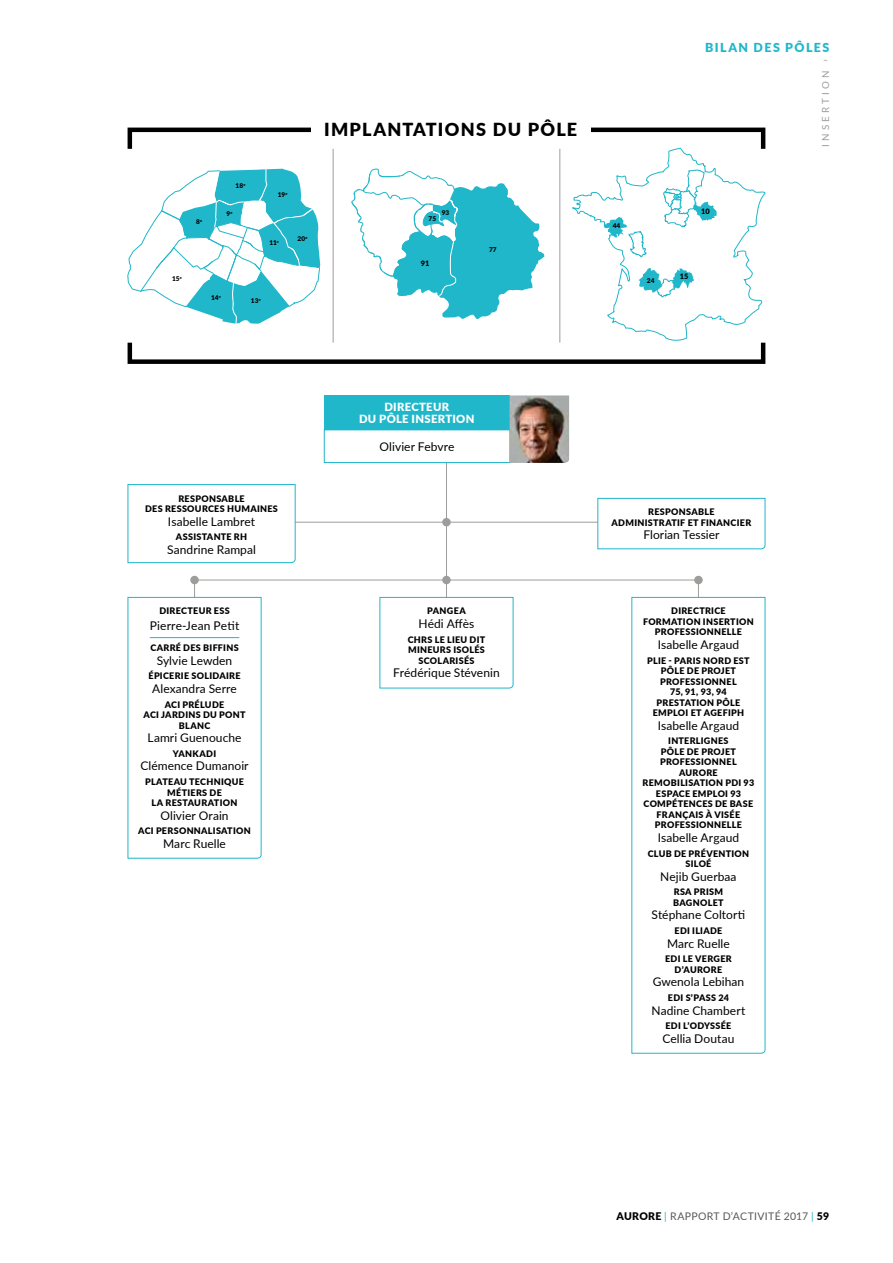
<style>
.page{position:relative;width:893px;height:1263px;background:#fff}
.page>*{position:absolute;margin:0;border:0;box-sizing:border-box;transform-origin:0 0}
.t1{font:900 18px "Lato";letter-spacing:.07em;color:#000}
.t2{font:900 12.3px "Lato";letter-spacing:.115em;color:#20b7ca}
.t3{font:12px "Lato";letter-spacing:.005em;color:#000}
.t4{font:900 11.25px/12px "Lato";letter-spacing:.03em;color:#fff;text-align:center}
.t5{font:10.5px "Lato";letter-spacing:.03em;color:#575756}
.t6{font:9.75px "Lato";letter-spacing:.32em;color:#9d9d9c}
.t7{font:900 9px/10.5px "Lato";letter-spacing:.035em;color:#000;text-align:center}
.t8{font:900 7.5px "Lato";color:#000}
.t9{font:900 6.45px "Lato";color:#000}
.s1{font-weight:900;color:#000}
.s2{color:#20b7ca}
</style>
<div class="page">
<hr style="left:446px;top:420px;width:1px;height:187px;background:#9d9d9c">
<div style="left:324px;top:430px;width:186px;height:32px;background:#fff"></div>
<div style="left:324px;top:429px;width:186px;height:34px;border:1px solid #20b7ca"></div>
<div style="left:324px;top:395px;width:186px;height:35px;background:#20b7ca"></div>
<img style="left:510px;top:395px;width:59px;height:68px">
<hr style="left:257px;top:522px;width:357px;height:1px;background:#9d9d9c">
<hr style="left:195px;top:580px;width:503px;height:1px;background:#9d9d9c">
<hr style="left:698px;top:580px;width:1px;height:108px;background:#9d9d9c">
<hr style="left:194px;top:580px;width:1px;height:181px;background:#9d9d9c">
<svg style="left:127px;top:597px;width:135px;height:262px"></svg>
<svg style="left:379px;top:597px;width:135px;height:92px"></svg>
<svg style="left:631px;top:597px;width:135px;height:457px"></svg>
<svg style="left:127px;top:484px;width:169px;height:79px"></svg>
<svg style="left:597px;top:498px;width:169px;height:52px"></svg>
<div style="left:442px;top:518px;width:9px;height:8px;background:#9d9d9c;border-radius:50%"></div>
<div style="left:694px;top:576px;width:9px;height:8px;background:#9d9d9c;border-radius:50%"></div>
<div style="left:442px;top:576px;width:9px;height:8px;background:#9d9d9c;border-radius:50%"></div>
<div style="left:190px;top:576px;width:9px;height:8px;background:#9d9d9c;border-radius:50%"></div>
<svg style="left:351px;top:168px;width:194px;height:151px"></svg>
<svg style="left:127px;top:169px;width:193px;height:155px"></svg>
<svg style="left:572px;top:148px;width:194px;height:195px"></svg>
<div style="left:128px;top:128px;width:637px;height:23px;border:4px solid #000"></div>
<div style="left:128px;top:340px;width:637px;height:24px;border:4px solid #000"></div>
<div style="left:311px;top:121px;width:280px;height:17px;background:#fff"></div>
<hr style="left:559px;top:149px;width:1px;height:194px;background:#9d9d9c">
<hr style="left:333px;top:149px;width:1px;height:194px;background:#9d9d9c">
<h1 class="t1" style="left:324px;top:116px;width:255px">IMPLANTATIONS DU PÔLE</h1>
<p class="t9" style="left:172px;top:274px;width:11px">15<sup>e</sup></p>
<p class="t9" style="left:196px;top:217px;width:8px">8<sup>e</sup></p>
<p class="t9" style="left:236px;top:181px;width:11px">18<sup>e</sup></p>
<p class="t9" style="left:227px;top:209px;width:7px">9<sup>e</sup></p>
<p class="t9" style="left:278px;top:190px;width:11px">19<sup>e</sup></p>
<p class="t9" style="left:269px;top:238px;width:11px">11<sup>e</sup></p>
<p class="t9" style="left:297px;top:234px;width:11px">20<sup>e</sup></p>
<p class="t9" style="left:211px;top:293px;width:11px">14<sup>e</sup></p>
<p class="t9" style="left:251px;top:296px;width:11px">13<sup>e</sup></p>
<p class="t9" style="left:442px;top:208px;width:9px">93</p>
<p class="t9" style="left:429px;top:214px;width:9px">75</p>
<p class="t8" style="left:421px;top:258px;width:10px">91</p>
<p class="t9" style="left:489px;top:245px;width:9px">77</p>
<p class="t9" style="left:613px;top:221px;width:9px">44</p>
<p class="t9" style="left:647px;top:276px;width:9px">24</p>
<h2 class="t2" style="left:705px;top:38px;width:126px">BILAN DES PÔLES</h2>
<p class="t6" style="left:819px;top:147px;width:89px;rotate:-90deg">INSERTION ›</p>
<p class="t8" style="left:701px;top:206px;width:10px">10</p>
<p class="t8" style="left:680px;top:271px;width:10px">15</p>
<p class="t7" style="left:145px;top:493px;width:134px">RESPONSABLE<br>DES RESSOURCES HUMAINES</p>
<h3 class="t3" style="left:168px;top:512px;width:89px">Isabelle Lambret</h3>
<p class="t7" style="left:176px;top:531px;width:73px">ASSISTANTE RH</p>
<h3 class="t3" style="left:167px;top:541px;width:90px">Sandrine Rampal</h3>
<p class="t7" style="left:159px;top:605px;width:72px">DIRECTEUR ESS</p>
<h3 class="t3" style="left:150px;top:617px;width:91px">Pierre-Jean Petit</h3>
<p class="t7" style="left:150px;top:642px;width:90px">CARRÉ DES BIFFINS</p>
<h3 class="t3" style="left:157px;top:652px;width:77px">Sylvie Lewden</h3>
<p class="t7" style="left:149px;top:670px;width:93px">ÉPICERIE SOLIDAIRE</p>
<h3 class="t3" style="left:152px;top:680px;width:86px">Alexandra Serre</h3>
<p class="t7" style="left:144px;top:699px;width:104px">ACI PRÉLUDE<br>ACI JARDINS DU PONT<br>BLANC</p>
<h3 class="t3" style="left:148px;top:729px;width:95px">Lamri Guenouche</h3>
<p class="t7" style="left:173px;top:748px;width:45px">YANKADI</p>
<h3 class="t3" style="left:140px;top:757px;width:110px">Clémence Dumanoir</h3>
<p class="t7" style="left:145px;top:776px;width:100px">PLATEAU TECHNIQUE<br>MÉTIERS DE<br>LA RESTAURATION</p>
<h3 class="t3" style="left:160px;top:807px;width:70px">Olivier Orain</h3>
<p class="t7" style="left:138px;top:825px;width:114px">ACI PERSONNALISATION</p>
<h3 class="t3" style="left:163px;top:835px;width:64px">Marc Ruelle</h3>
<p class="t4" style="left:359px;top:400px;width:117px">DIRECTEUR<br>DU PÔLE INSERTION</p>
<h3 class="t3" style="left:380px;top:438px;width:77px">Olivier Febvre</h3>
<p class="t9" style="left:396px;top:445px;width:11px">15<sup>e</sup></p>
<p class="t7" style="left:427px;top:605px;width:40px">PANGEA</p>
<h3 class="t3" style="left:418px;top:615px;width:57px">Hédi Affès</h3>
<p class="t7" style="left:408px;top:634px;width:79px">CHRS LE LIEU DIT<br>MINEURS ISOLÉS<br>SCOLARISÉS</p>
<h3 class="t3" style="left:393px;top:664px;width:108px">Frédérique Stévenin</h3>
<p class="t7" style="left:611px;top:506px;width:141px">RESPONSABLE<br>ADMINISTRATIF ET FINANCIER</p>
<h3 class="t3" style="left:643px;top:526px;width:78px">Florian Tessier</h3>
<p class="t7" style="left:643px;top:605px;width:112px">DIRECTRICE<br>FORMATION INSERTION<br>PROFESSIONNELLE</p>
<h3 class="t3" style="left:658px;top:636px;width:83px">Isabelle Argaud</h3>
<p class="t7" style="left:647px;top:655px;width:104px">PLIE - PARIS NORD EST<br>PÔLE DE PROJET<br>PROFESSIONNEL<br>75, 91, 93, 94<br>PRESTATION PÔLE<br>EMPLOI ET AGEFIPH</p>
<h3 class="t3" style="left:658px;top:717px;width:83px">Isabelle Argaud</h3>
<p class="t7" style="left:643px;top:735px;width:113px">INTERLIGNES<br>PÔLE DE PROJET<br>PROFESSIONNEL<br>AURORE<br>REMOBILISATION PDI 93<br>ESPACE EMPLOI 93<br>COMPÉTENCES DE BASE<br>FRANÇAIS À VISÉE<br>PROFESSIONNELLE</p>
<h3 class="t3" style="left:658px;top:829px;width:83px">Isabelle Argaud</h3>
<p class="t7" style="left:648px;top:848px;width:103px">CLUB DE PRÉVENTION<br>SILOÉ</p>
<h3 class="t3" style="left:660px;top:868px;width:78px">Nejib Guerbaa</h3>
<p class="t7" style="left:673px;top:886px;width:52px;text-align:left">RSA PRISM<br>BAGNOLET</p>
<h3 class="t3" style="left:652px;top:906px;width:95px">Stéphane Coltorti</h3>
<p class="t7" style="left:674px;top:925px;width:49px">EDI ILIADE</p>
<h3 class="t3" style="left:667px;top:935px;width:64px">Marc Ruelle</h3>
<p class="t7" style="left:665px;top:953px;width:68px">EDI LE VERGER<br>D’AURORE</p>
<h3 class="t3" style="left:653px;top:973px;width:93px">Gwenola Lebihan</h3>
<p class="t7" style="left:668px;top:992px;width:62px">EDI S’PASS 24</p>
<h3 class="t3" style="left:651px;top:1002px;width:95px">Nadine Chambert</h3>
<p class="t7" style="left:665px;top:1020px;width:68px">EDI L’ODYSSÉE</p>
<h3 class="t3" style="left:662px;top:1030px;width:73px">Cellia Doutau</h3>
<p class="t9" style="left:696px;top:651px;width:11px">13<sup>e</sup></p>
<p class="t5" style="left:616px;top:1209px;width:214px"><span class="s1">AURORE</span> <span class="s2">|</span> RAPPORT D’ACTIVITÉ 2017 <span class="s2">|</span> <span class="s1">59</span></p>
</div>
